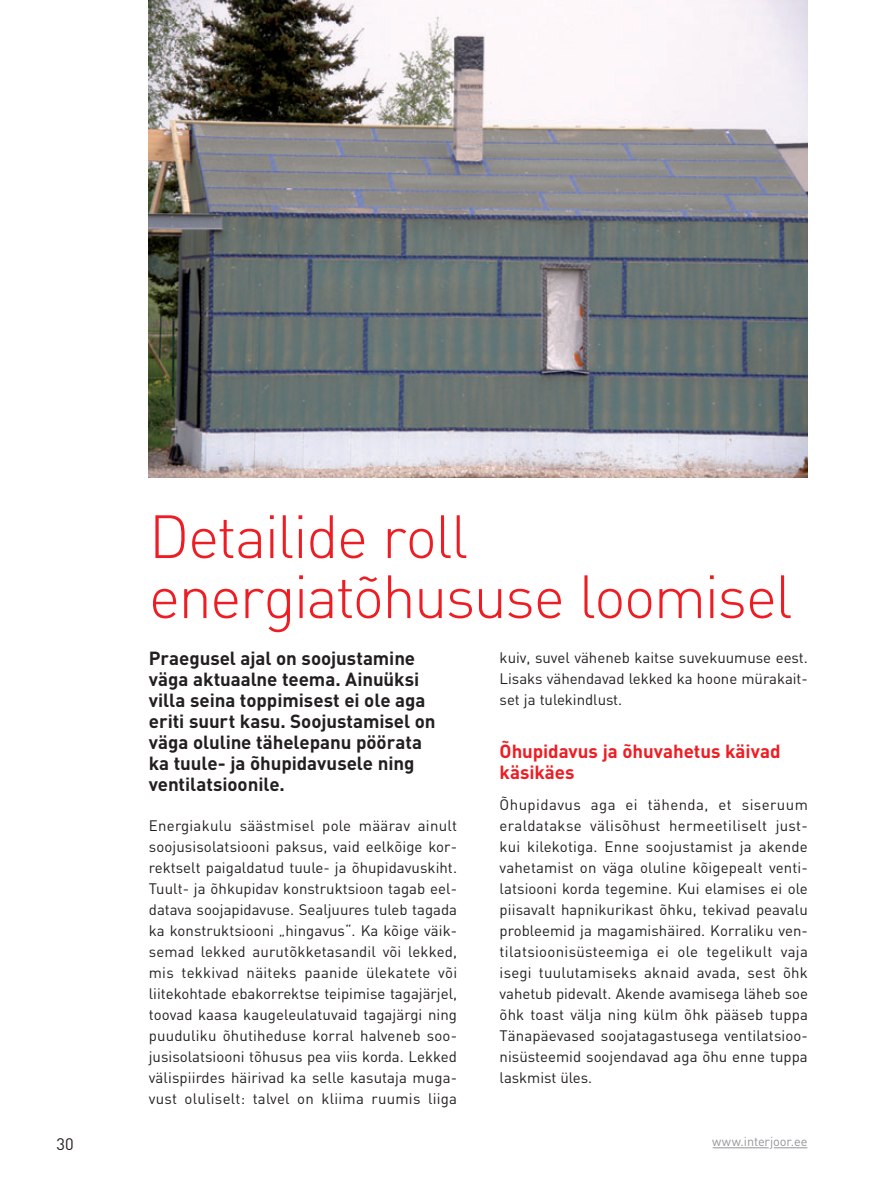
<style>
.page{position:relative;width:893px;height:1191px;background:#fff}
.page>*{position:absolute;margin:0;border:0;box-sizing:border-box;transform-origin:0 0}
.t1{font:300 60px/60px "DIN";letter-spacing:-.03em;color:#ee1d23}
.t2{font:700 18.75px/21px "DIN";letter-spacing:-.005em;color:#231f20}
.t3{font:700 18.75px/21px "DIN";letter-spacing:-.005em;color:#ee1d23}
.t4{font:16.5px "DIN";color:#231f20}
.t5{font:15px/21px "DIN";color:#231f20;text-align:justify}
.t6{font:12.75px "DIN";letter-spacing:-.01em;color:#939598}
</style>
<div class="page">
<hr style="left:713px;top:1147px;width:56px;height:1px;background:#939598">
<hr style="left:774px;top:1147px;width:33px;height:1px;background:#939598">
<img style="left:149px;top:0;width:659px;height:478px">
<h1 class="t1" style="left:149px;top:514px;width:645px">Detailide roll energiatõhususe loomisel</h1>
<p class="t2" style="left:149px;top:649px;width:288px">Praegusel ajal on soojustamine väga aktuaalne teema. Ainuüksi villa seina toppimisest ei ole aga eriti suurt kasu. Soojustamisel on väga oluline tähelepanu pöörata ka tuule- ja õhupidavusele ning ventilatsioonile.</p>
<p class="t5" style="left:149px;top:817px;width:310px">Energiakulu säästmisel pole määrav ainult soojusisolatsiooni paksus, vaid eelkõige kor&shy;rektselt paigaldatud tuule- ja õhupidavuskiht.<br>Tuult- ja õhkupidav konstruktsioon tagab eel&shy;datava soojapidavuse. Sealjuures tuleb tagada ka konstruktsiooni „hingavus“. Ka kõige väik&shy;semad lekked aurutõkketasandil või lekked, mis tekkivad näiteks paanide ülekatete või liitekohtade ebakorrektse teipimise tagajärjel, toovad kaasa kaugeleulatuvaid tagajärgi ning puuduliku õhutiheduse korral halveneb soo&shy;jusisolatsiooni tõhusus pea viis korda. Lekked välispiirdes häirivad ka selle kasutaja muga&shy;vust oluliselt: talvel on kliima ruumis liiga</p>
<p class="t5" style="left:500px;top:649px;width:310px">kuiv, suvel väheneb kaitse suvekuumuse eest.<br>Lisaks vähendavad lekked ka hoone mürakait&shy;set ja tulekindlust.</p>
<p class="t3" style="left:500px;top:742px;width:282px">Õhupidavus ja õhuvahetus käivad käsikäes</p>
<p class="t5" style="left:500px;top:796px;width:310px">Õhupidavus aga ei tähenda, et siseruum eraldatakse välisõhust hermeetiliselt just&shy;kui kilekotiga. Enne soojustamist ja akende vahetamist on väga oluline kõigepealt venti&shy;latsiooni korda tegemine. Kui elamises ei ole piisavalt hapnikurikast õhku, tekivad peavalu probleemid ja magamishäired. Korraliku ven&shy;tilatsioonisüsteemiga ei ole tegelikult vaja isegi tuulutamiseks aknaid avada, sest õhk vahetub pidevalt. Akende avamisega läheb soe õhk toast välja ning külm õhk pääseb tuppa Tänapäevased soojatagastusega ventilatsioo&shy;nisüsteemid soojendavad aga õhu enne tuppa laskmist üles.</p>
<p class="t4" style="left:57px;top:1138px;width:19px">30</p>
<p class="t6" style="left:712px;top:1137px;width:97px">www.interjoor.ee</p>
</div>
